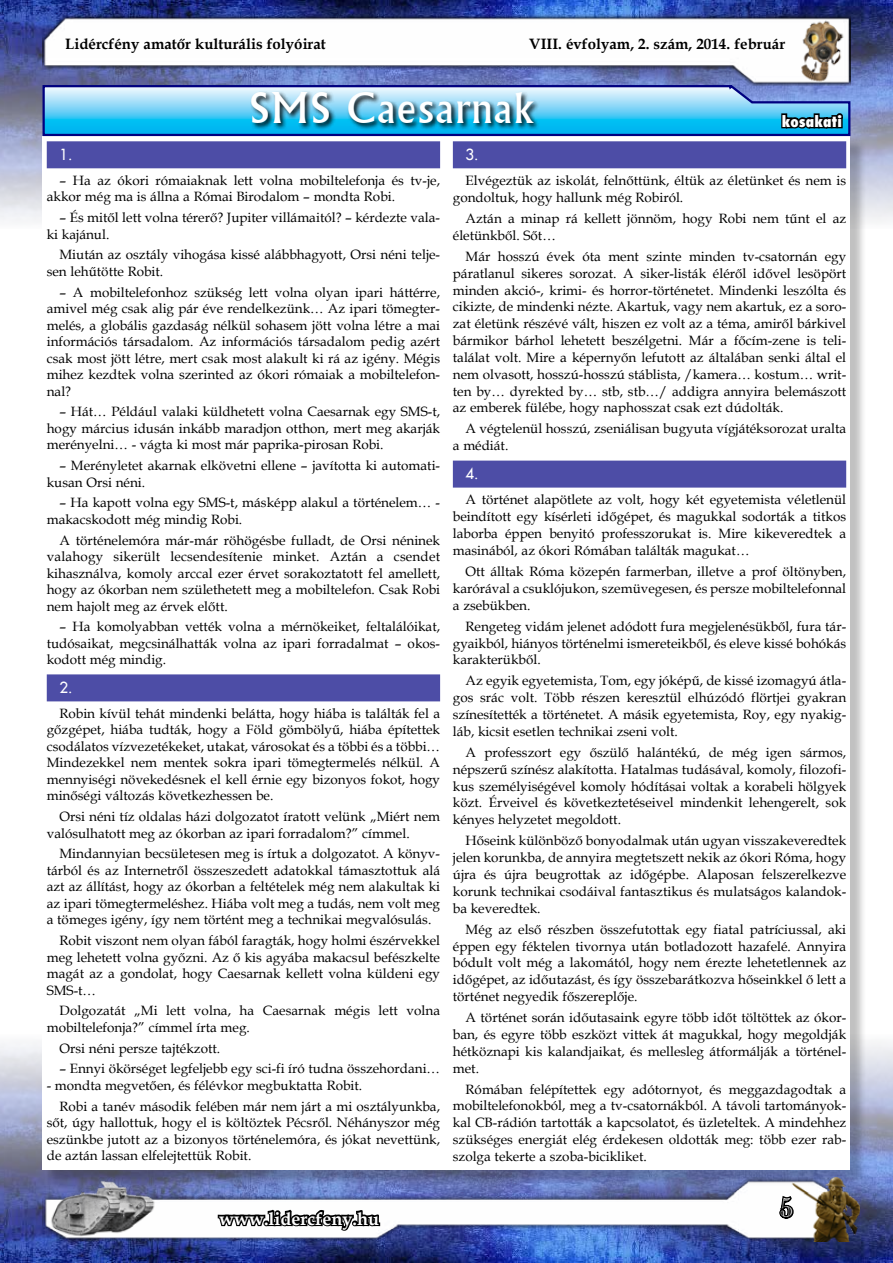
<style>
.page{position:relative;width:893px;height:1263px;background:#fff}
.page>*{position:absolute;margin:0;border:0;box-sizing:border-box;transform-origin:0 0}
.t1{font:40.5px "Albertus CE";letter-spacing:.025em;color:#fff}
.t2{font:27px "Casper Open Face";color:#fff}
.t3{font:700 18px "Book Antiqua";color:#fff}
.t4{font:700 15px "Book Antiqua";color:#000}
.t5{font:15px "Fujiyama 2";color:#fff}
.t6{font:800 15px "Fujiyama";color:#fff}
.t7{font:13.5px/16.8px "Book Antiqua";color:#000;text-align:justify}
</style>
<div class="page">
<img style="left:0;top:0;width:893px;height:222px">
<img style="left:0;top:1042px;width:893px;height:221px">
<img style="left:43px;top:15px;width:807px;height:69px">
<img style="left:43px;top:1178px;width:816px;height:64px">
<svg style="left:216px;top:1205px;width:166px;height:30px"></svg>
<svg style="left:776px;top:1193px;width:22px;height:51px"></svg>
<div style="left:44px;top:138px;width:823px;height:1048px;background:#000;opacity:.25"></div>
<div style="left:43px;top:136px;width:807px;height:1033px;background:#fff"></div>
<div style="left:47px;top:141px;width:393px;height:27px;background:#4d4da6"></div>
<div style="left:47px;top:674px;width:393px;height:27px;background:#4d4da6"></div>
<div style="left:453px;top:141px;width:393px;height:27px;background:#4d4da6"></div>
<div style="left:453px;top:461px;width:393px;height:27px;background:#4d4da6"></div>
<svg style="left:41px;top:84px;width:811px;height:55px;background:#5eaed8"></svg>
<p class="t4" style="left:65px;top:33px;width:262px">Lidércfény amatőr kulturális folyóirat</p>
<p class="t4" style="left:529px;top:33px;width:258px">VIII. évfolyam, 2. szám, 2014. február</p>
<h1 class="t1" style="left:249px;top:84px;width:286px">SMS Caesarnak</h1>
<p class="t6" style="left:782px;top:111px;width:61px">kosakati</p>
<p class="t5" style="left:60px;top:143px;width:15px">1.</p>
<p class="t7" style="left:47px;top:172px;width:395px;text-indent:13px">– Ha az ókori rómaiaknak lett volna mobiltelefonja és tv-je, akkor még ma is állna a Római Birodalom – mondta Robi.</p>
<p class="t7" style="left:47px;top:209px;width:395px;text-indent:13px">– És mitől lett volna térerő? Jupiter villámaitól? – kérdezte vala&shy;ki kajánul.</p>
<p class="t7" style="left:47px;top:246px;width:395px;text-indent:13px">Miután az osztály vihogása kissé alábbhagyott, Orsi néni telje&shy;sen lehűtötte Robit.</p>
<p class="t7" style="left:47px;top:283px;width:395px;text-indent:13px">– A mobiltelefonhoz szükség lett volna olyan ipari háttérre, amivel még csak alig pár éve rendelkezünk… Az ipari tömegter&shy;melés, a globális gazdaság nélkül sohasem jött volna létre a mai információs társadalom. Az információs társadalom pedig azért csak most jött létre, mert csak most alakult ki rá az igény. Mégis mihez kezdtek volna szerinted az ókori rómaiak a mobiltelefon&shy;nal?</p>
<p class="t7" style="left:47px;top:403px;width:395px;text-indent:13px">– Hát… Például valaki küldhetett volna Caesarnak egy SMS-t, hogy március idusán inkább maradjon otthon, mert meg akarják merényelni… - vágta ki most már paprika-pirosan Robi.</p>
<p class="t7" style="left:47px;top:457px;width:395px;text-indent:13px">– Merényletet akarnak elkövetni ellene – javította ki automati&shy;kusan Orsi néni.</p>
<p class="t7" style="left:47px;top:494px;width:395px;text-indent:13px">– Ha kapott volna egy SMS-t, másképp alakul a történelem… - makacskodott még mindig Robi.</p>
<p class="t7" style="left:47px;top:531px;width:395px;text-indent:13px">A történelemóra már-már röhögésbe fulladt, de Orsi néninek valahogy sikerült lecsendesítenie minket. Aztán a csendet kihasználva, komoly arccal ezer érvet sorakoztatott fel amellett, hogy az ókorban nem születhetett meg a mobiltelefon. Csak Robi nem hajolt meg az érvek előtt.</p>
<p class="t7" style="left:47px;top:618px;width:395px;text-indent:13px">– Ha komolyabban vették volna a mérnökeiket, feltalálóikat, tudósaikat, megcsinálhatták volna az ipari forradalmat – okos&shy;kodott még mindig.</p>
<p class="t5" style="left:60px;top:676px;width:15px">2.</p>
<p class="t7" style="left:47px;top:705px;width:395px;text-indent:13px">Robin kívül tehát mindenki belátta, hogy hiába is találták fel a gőzgépet, hiába tudták, hogy a Föld gömbölyű, hiába építettek csodálatos vízvezetékeket, utakat, városokat és a többi és a többi… Mindezekkel nem mentek sokra ipari tömegtermelés nélkül. A mennyiségi növekedésnek el kell érnie egy bizonyos fokot, hogy minőségi változás következhessen be.</p>
<p class="t7" style="left:47px;top:808px;width:395px;text-indent:13px">Orsi néni tíz oldalas házi dolgozatot íratott velünk „Miért nem valósulhatott meg az ókorban az ipari forradalom?” címmel.</p>
<p class="t7" style="left:47px;top:845px;width:395px;text-indent:13px">Mindannyian becsületesen meg is írtuk a dolgozatot. A könyv&shy;tárból és az Internetről összeszedett adatokkal támasztottuk alá azt az állítást, hogy az ókorban a feltételek még nem alakultak ki az ipari tömegtermeléshez. Hiába volt meg a tudás, nem volt meg a tömeges igény, így nem történt meg a technikai megvalósulás.</p>
<p class="t7" style="left:47px;top:932px;width:395px;text-indent:13px">Robit viszont nem olyan fából faragták, hogy holmi észérvekkel meg lehetett volna győzni. Az ő kis agyába makacsul befészkelte magát az a gondolat, hogy Caesarnak kellett volna küldeni egy SMS-t…</p>
<p class="t7" style="left:47px;top:1002px;width:395px;text-indent:13px">Dolgozatát „Mi lett volna, ha Caesarnak mégis lett volna mobiltelefonja?” címmel írta meg.</p>
<p class="t7" style="left:60px;top:1039px;width:162px">Orsi néni persze tajtékzott.</p>
<p class="t7" style="left:60px;top:1060px;width:382px">– Ennyi ökörséget legfeljebb egy sci-fi író tudna összehordani…</p>
<p class="t7" style="left:60px;top:1075px;width:382px;line-height:20.7px;text-indent:-13px">- mondta megvetően, és félévkor megbuktatta Robit.<br>Robi a tanév második felében már nem járt a mi osztályunkba,</p>
<p class="t7" style="left:47px;top:1114px;width:395px">sőt, úgy hallottuk, hogy el is költöztek Pécsről. Néhányszor még eszünkbe jutott az a bizonyos történelemóra, és jókat nevettünk, de aztán lassan elfelejtettük Robit.</p>
<p class="t5" style="left:466px;top:143px;width:12px">3.</p>
<p class="t7" style="left:453px;top:172px;width:395px;text-indent:13px">Elvégeztük az iskolát, felnőttünk, éltük az életünket és nem is gondoltuk, hogy hallunk még Robiról.</p>
<p class="t7" style="left:453px;top:210px;width:395px;text-indent:13px">Aztán a minap rá kellett jönnöm, hogy Robi nem tűnt el az életünkből. Sőt…</p>
<p class="t7" style="left:453px;top:248px;width:395px;text-indent:13px">Már hosszú évek óta ment szinte minden tv-csatornán egy páratlanul sikeres sorozat. A siker-listák éléről idővel lesöpört minden akció-, krimi- és horror-történetet. Mindenki leszólta és cikizte, de mindenki nézte. Akartuk, vagy nem akartuk, ez a soro&shy;zat életünk részévé vált, hiszen ez volt az a téma, amiről bárkivel bármikor bárhol lehetett beszélgetni. Már a főcím-zene is teli&shy;találat volt. Mire a képernyőn lefutott az általában senki által el nem olvasott, hosszú-hosszú stáblista, /kamera… kostum… writ&shy;ten by… dyrekted by… stb, stb…/ addigra annyira belemászott az emberek fülébe, hogy naphosszat csak ezt dúdolták.</p>
<p class="t7" style="left:453px;top:420px;width:395px;text-indent:13px">A végtelenül hosszú, zseniálisan bugyuta vígjátéksorozat uralta a médiát.</p>
<p class="t5" style="left:466px;top:462px;width:15px">4.</p>
<p class="t7" style="left:453px;top:491px;width:395px;text-indent:13px">A történet alapötlete az volt, hogy két egyetemista véletlenül beindított egy kísérleti időgépet, és magukkal sodorták a titkos laborba éppen benyitó professzorukat is. Mire kikeveredtek a masinából, az ókori Rómában találták magukat…</p>
<p class="t7" style="left:453px;top:563px;width:395px;text-indent:13px">Ott álltak Róma közepén farmerban, illetve a prof öltönyben, karórával a csuklójukon, szemüvegesen, és persze mobiltelefonnal a zsebükben.</p>
<p class="t7" style="left:453px;top:617px;width:395px;text-indent:13px">Rengeteg vidám jelenet adódott fura megjelenésükből, fura tár&shy;gyaikból, hiányos történelmi ismereteikből, és eleve kissé bohókás karakterükből.</p>
<p class="t7" style="left:453px;top:672px;width:395px;text-indent:13px">Az egyik egyetemista, Tom, egy jóképű, de kissé izomagyú átla&shy;gos srác volt. Több részen keresztül elhúzódó flörtjei gyakran színesítették a történetet. A másik egyetemista, Roy, egy nyakig&shy;láb, kicsit esetlen technikai zseni volt.</p>
<p class="t7" style="left:453px;top:744px;width:395px;text-indent:13px">A professzort egy őszülő halántékú, de még igen sármos, népszerű színész alakította. Hatalmas tudásával, komoly, filozofi&shy;kus személyiségével komoly hódításai voltak a korabeli hölgyek közt. Érveivel és következtetéseivel mindenkit lehengerelt, sok kényes helyzetet megoldott.</p>
<p class="t7" style="left:453px;top:832px;width:395px;text-indent:13px">Hőseink különböző bonyodalmak után ugyan visszakeveredtek jelen korunkba, de annyira megtetszett nekik az ókori Róma, hogy újra és újra beugrottak az időgépbe. Alaposan felszerelkezve korunk technikai csodáival fantasztikus és mulatságos kalandok&shy;ba keveredtek.</p>
<p class="t7" style="left:453px;top:920px;width:395px;text-indent:13px">Még az első részben összefutottak egy fiatal patríciussal, aki éppen egy féktelen tivornya után botladozott hazafelé. Annyira bódult volt még a lakomától, hogy nem érezte lehetetlennek az időgépet, az időutazást, és így összebarátkozva hőseinkkel ő lett a történet negyedik főszereplője.</p>
<p class="t7" style="left:453px;top:1009px;width:395px;text-indent:13px">A történet során időutasaink egyre több időt töltöttek az ókor&shy;ban, és egyre több eszközt vittek át magukkal, hogy megoldják hétköznapi kis kalandjaikat, és mellesleg átformálják a történel&shy;met.</p>
<p class="t7" style="left:453px;top:1080px;width:395px;text-indent:13px">Rómában felépítettek egy adótornyot, és meggazdagodtak a mobiltelefonokból, meg a tv-csatornákból. A távoli tartományok&shy;kal CB-rádión tartották a kapcsolatot, és üzleteltek. A mindehhez szükséges energiát elég érdekesen oldották meg: több ezer rab&shy;szolga tekerte a szoba-bicikliket.</p>
<h3 class="t3" style="left:219px;top:1206px;width:161px">www.lidercfeny.hu</h3>
<h2 class="t2" style="left:779px;top:1192px;width:16px">5</h2>
</div>
